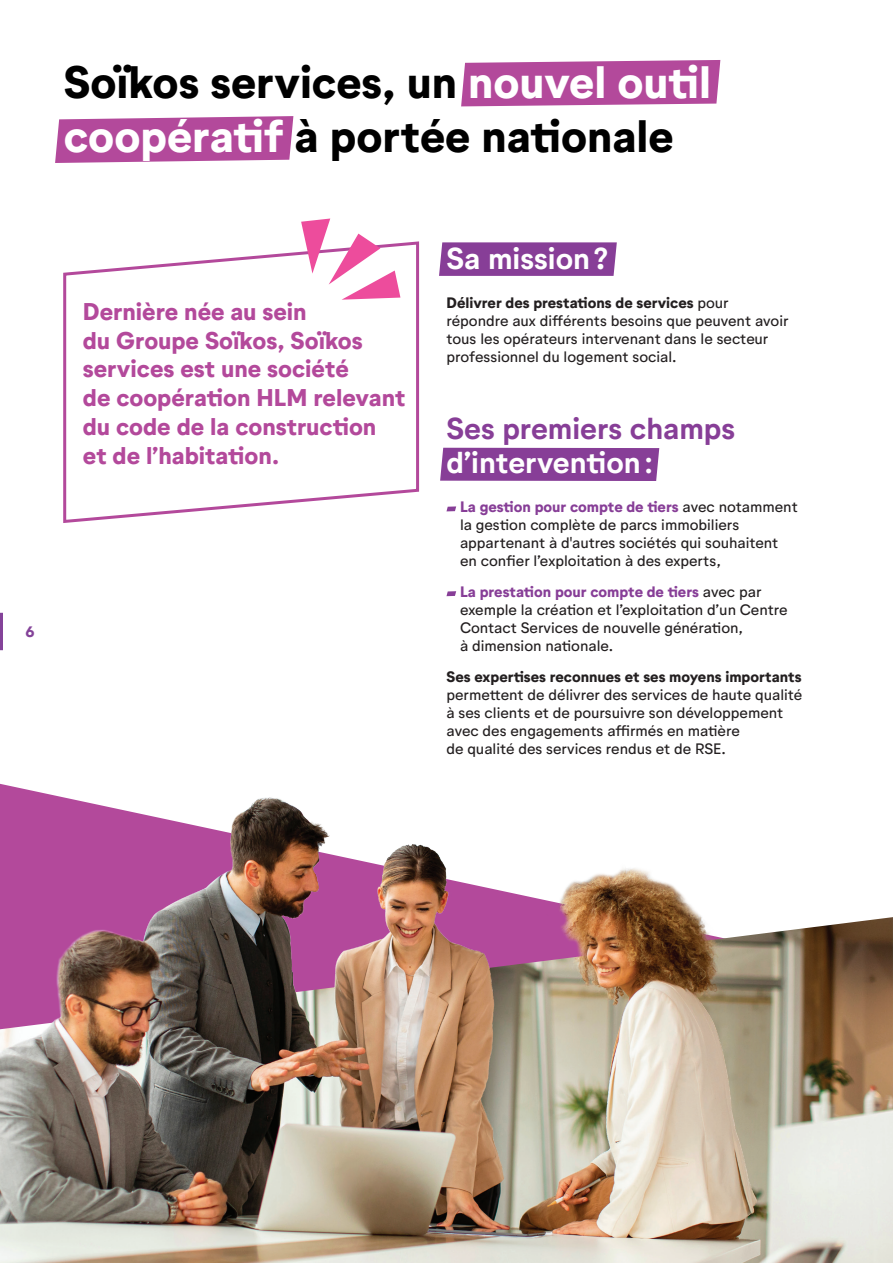
<style>
.page{position:relative;width:893px;height:1263px;background:#fff}
.page>*{position:absolute;margin:0;border:0;box-sizing:border-box;transform-origin:0 0}
.BIG_TITRES{font:45px/54px "Neutrif Studio Bold";color:#000}
.BIGBIG_TITLE{font:700 30px/34.5px "Neutrif Studio Semi";color:#873e97}
.BIGBIG_TITLE-2{font:700 30px "Neutrif Studio Semi";color:#fff}
.TEXTE_COURANT{font:24px/28.8px "Neutrif Studio Bold";color:#b3499b}
.TEXTE_COURANT-2{font:15px/18px "Neutrif Studio Regular";color:#231f20}
.t1{font:15px "Neutrif Studio Bold";color:#844399}
.s1{color:#fff}
.s2{font-family:"Neutrif Studio Bold"}
.s3{font-family:"Neutrif Studio Bold";color:#873e97}
</style>
<div class="page">
<hr style="left:0;top:613px;width:3px;height:37px;background:#844399">
<svg style="left:439px;top:242px;width:178px;height:34px;background:#8b449a"></svg>
<svg style="left:461px;top:60px;width:259px;height:47px;background:#b958a3"></svg>
<svg style="left:55px;top:116px;width:238px;height:47px;background:#b958a3"></svg>
<svg style="left:440px;top:447px;width:219px;height:34px;background:#8c469b"></svg>
<svg style="left:446px;top:506px;width:10px;height:5px"></svg>
<svg style="left:446px;top:591px;width:10px;height:5px"></svg>
<svg style="left:63px;top:241px;width:357px;height:282px"></svg>
<svg style="left:301px;top:218px;width:99px;height:82px"></svg>
<img style="left:0;top:1244px;width:893px;height:19px">
<img style="left:0;top:783px;width:893px;height:461px">
<p class="BIG_TITRES" style="left:64px;top:56px;width:649px">Soïkos services, un <span class="s1">nouvel outil coopératif</span> à portée nationale</p>
<p class="t1" style="left:26px;top:623px;width:11px">6</p>
<p class="TEXTE_COURANT" style="left:83px;top:297px;width:324px">Dernière née au sein<br>du Groupe Soïkos, Soïkos services est une société<br>de coopération HLM relevant du code de la construction et de l’habitation.</p>
<p class="BIGBIG_TITLE-2" style="left:446px;top:240px;width:163px">Sa mission?</p>
<p class="TEXTE_COURANT-2" style="left:446px;top:294px;width:343px"><span class="s2">Délivrer des prestations de services</span> pour répondre aux différents besoins que peuvent avoir tous les opérateurs intervenant dans le secteur professionnel du logement social.</p>
<p class="BIGBIG_TITLE" style="left:446px;top:411px;width:290px">Ses premiers champs <span class="s1">d’intervention:</span></p>
<p class="TEXTE_COURANT-2" style="left:460px;top:498px;width:339px"><span class="s3">La gestion pour compte de tiers</span> avec notamment la gestion complète de parcs immobiliers appartenant à d'autres sociétés qui souhaitent en confier l’exploitation à des experts,</p>
<p class="TEXTE_COURANT-2" style="left:460px;top:583px;width:329px"><span class="s3">La prestation pour compte de tiers</span> avec par exemple la création et l’exploitation d’un Centre Contact Services de nouvelle génération,<br>à dimension nationale.</p>
<p class="TEXTE_COURANT-2" style="left:446px;top:668px;width:357px"><span class="s2">Ses expertises reconnues et ses moyens importants </span>permettent de délivrer des services de haute qualité à ses clients et de poursuivre son développement avec des engagements affirmés en matière<br>de qualité des services rendus et de RSE.</p>
</div>
